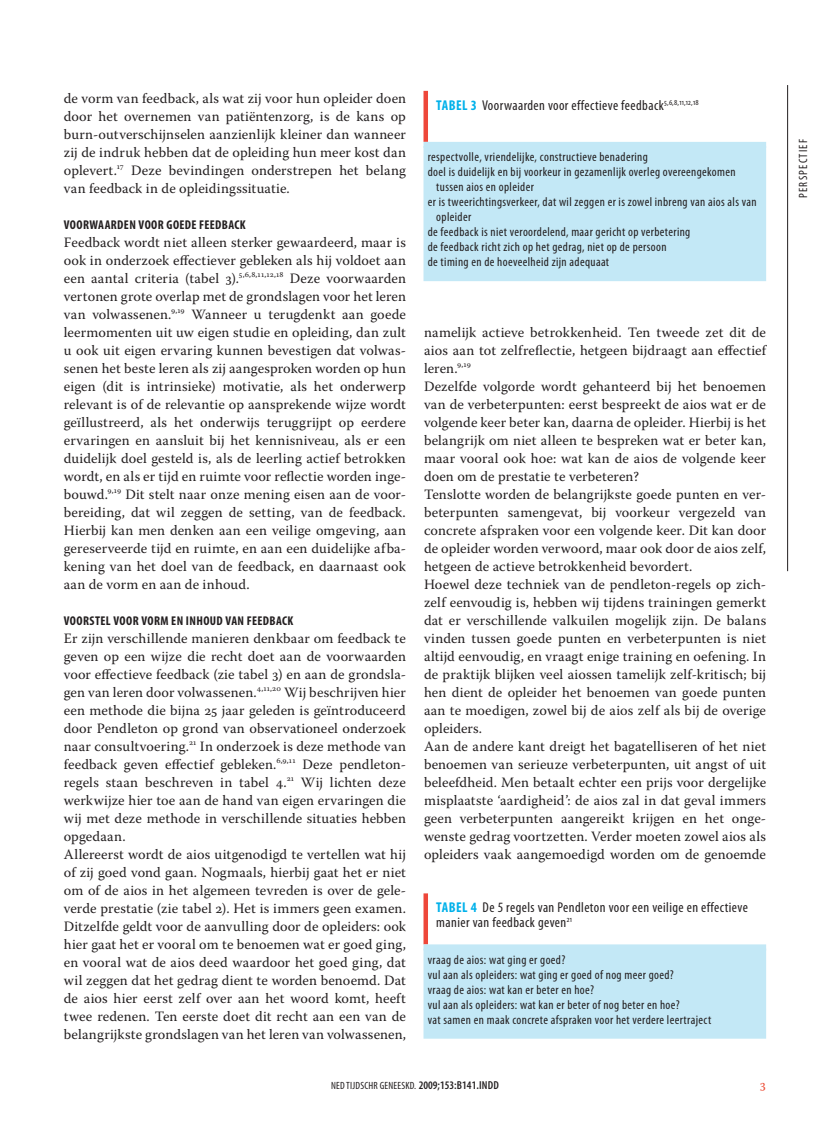
<style>
.page{position:relative;width:830px;height:1127px;background:#fff}
.page>*{position:absolute;margin:0;border:0;box-sizing:border-box;transform-origin:0 0}
.t1{font:14.25px/18px "Warnock Pro";letter-spacing:.005em;color:#231f20;text-align:justify}
.t2{font:condensed 14.25px/15px "Myriad Pro";letter-spacing:.03em;color:#231f20}
.t3{font:13.5px "Warnock Pro";color:#ed4f39}
.t4{font:condensed 12.75px/15px "Myriad Pro";letter-spacing:.03em;color:#231f20}
.t5{font:700 condensed 12.75px "Myriad Pro";letter-spacing:.03em;color:#231f20}
.t6{font:condensed 12px "Myriad Pro";letter-spacing:.1em;color:#231f20}
.t7{font:condensed 10.5px "Myriad Pro";letter-spacing:.02em;color:#231f20}
.s1{font-weight:700;color:#00b1ea}
.s2{font-weight:600;font-size:11.55px}
</style>
<div class="page">
<hr style="left:787px;top:85px;width:1px;height:486px;background:#231f20">
<div style="left:423px;top:950px;width:342px;height:88px;background:#c3e8f6"></div>
<div style="left:423px;top:893px;width:5px;height:51px;background:#ee473a"></div>
<div style="left:423px;top:944px;width:342px;height:6px;background:#c3e8f6"></div>
<div style="left:423px;top:148px;width:342px;height:133px;background:#c3e8f6"></div>
<div style="left:423px;top:91px;width:5px;height:51px;background:#ee473a"></div>
<div style="left:423px;top:142px;width:342px;height:6px;background:#c3e8f6"></div>
<p class="t1" style="left:64px;top:91px;width:343px">de vorm van feedback, als wat zij voor hun opleider doen door het overnemen van patiëntenzorg, is de kans op burn-outverschijnselen aanzienlijk kleiner dan wanneer zij de indruk hebben dat de opleiding hun meer kost dan oplevert.<sup>17</sup> Deze bevindingen onderstrepen het belang van feedback in de opleidingssituatie.</p>
<p class="t5" style="left:64px;top:220px;width:183px">VOORWAARDEN VOOR GOEDE FEEDBACK</p>
<p class="t1" style="left:64px;top:235px;width:343px">Feedback wordt niet alleen sterker gewaardeerd, maar is ook in onderzoek effectiever gebleken als hij voldoet aan een aantal criteria (tabel 3).<sup>5,6,8,11,12,18</sup> Deze voorwaarden vertonen grote overlap met de grondslagen voor het leren van volwassenen.<sup>9,19</sup> Wanneer u terugdenkt aan goede leermomenten uit uw eigen studie en opleiding, dan zult u ook uit eigen ervaring kunnen bevestigen dat volwas&shy;senen het beste leren als zij aangesproken worden op hun eigen (dit is intrinsieke) motivatie, als het onderwerp relevant is of de relevantie op aansprekende wijze wordt geïllustreerd, als het onderwijs teruggrijpt op eerdere ervaringen en aansluit bij het kennisniveau, als er een duidelijk doel gesteld is, als de leerling actief betrokken wordt, en als er tijd en ruimte voor reflectie worden inge&shy;bouwd.<sup>9,19</sup> Dit stelt naar onze mening eisen aan de voor&shy;bereiding, dat wil zeggen de setting, van de feedback.<br>Hierbij kan men denken aan een veilige omgeving, aan gereserveerde tijd en ruimte, en aan een duidelijke afba&shy;kening van het doel van de feedback, en daarnaast ook aan de vorm en aan de inhoud.</p>
<p class="t5" style="left:64px;top:616px;width:231px">VOORSTEL VOOR VORM EN INHOUD VAN FEEDBACK</p>
<p class="t1" style="left:64px;top:631px;width:343px;text-align:left">Er zijn verschillende manieren denkbaar om feedback te geven op een wijze die recht doet aan de voorwaarden voor effectieve feedback (zie tabel 3) en aan de grondsla&shy;gen van leren door volwassenen.<sup>4,11,20</sup> Wij beschrijven hier een methode die bijna 25 jaar geleden is geïntroduceerd door Pendleton op grond van observationeel onderzoek naar consultvoering.<sup>21</sup> In onderzoek is deze methode van feedback geven effectief gebleken.<sup>6,9,11</sup> Deze pendleton&shy;regels staan beschreven in tabel 4.<sup>21</sup> Wij lichten deze werkwijze hier toe aan de hand van eigen ervaringen die wij met deze methode in verschillende situaties hebben opgedaan.<br>Allereerst wordt de aios uitgenodigd te vertellen wat hij of zij goed vond gaan. Nogmaals, hierbij gaat het er niet om of de aios in het algemeen tevreden is over de gele&shy;verde prestatie (zie tabel 2). Het is immers geen examen.<br>Ditzelfde geldt voor de aanvulling door de opleiders: ook hier gaat het er vooral om te benoemen wat er goed ging, en vooral wat de aios deed waardoor het goed ging, dat wil zeggen dat het gedrag dient te worden benoemd. Dat de aios hier eerst zelf over aan het woord komt, heeft twee redenen. Ten eerste doet dit recht aan een van de belangrijkste grondslagen van het leren van volwassenen,</p>
<p class="t2" style="left:436px;top:99px;width:264px"><span class="s1">TABEL 3</span> Voorwaarden voor effectieve feedback<sup>5,6,8,11,12,18</sup></p>
<p class="t4" style="left:427px;top:151px;width:221px">respectvolle, vriendelijke, constructieve benadering</p>
<p class="t4" style="left:427px;top:166px;width:309px">doel is duidelijk en bij voorkeur in gezamenlijk overleg overeengekomen</p>
<p class="t4" style="left:436px;top:181px;width:99px">tussen aios en opleider</p>
<p class="t4" style="left:427px;top:196px;width:330px">er is tweerichtingsverkeer, dat wil zeggen er is zowel inbreng van aios als van</p>
<p class="t4" style="left:436px;top:211px;width:36px">opleider</p>
<p class="t4" style="left:427px;top:226px;width:264px">de feedback is niet veroordelend, maar gericht op verbetering</p>
<p class="t4" style="left:427px;top:241px;width:240px">de feedback richt zich op het gedrag, niet op de persoon</p>
<p class="t4" style="left:427px;top:256px;width:183px">de timing en de hoeveelheid zijn adequaat</p>
<p class="t1" style="left:424px;top:325px;width:343px;text-align:left">namelijk actieve betrokkenheid. Ten tweede zet dit de aios aan tot zelfreflectie, hetgeen bijdraagt aan effectief leren.<sup>9,19<br></sup>Dezelfde volgorde wordt gehanteerd bij het benoemen van de verbeterpunten: eerst bespreekt de aios wat er de volgende keer beter kan, daarna de opleider. Hierbij is het belangrijk om niet alleen te bespreken wat er beter kan, maar vooral ook hoe: wat kan de aios de volgende keer doen om de prestatie te verbeteren?<br>Tenslotte worden de belangrijkste goede punten en ver&shy;beterpunten samengevat, bij voorkeur vergezeld van concrete afspraken voor een volgende keer. Dit kan door de opleider worden verwoord, maar ook door de aios zelf, hetgeen de actieve betrokkenheid bevordert.<br>Hoewel deze techniek van de pendleton-regels op zich&shy;zelf eenvoudig is, hebben wij tijdens trainingen gemerkt dat er verschillende valkuilen mogelijk zijn. De balans vinden tussen goede punten en verbeterpunten is niet altijd eenvoudig, en vraagt enige training en oefening. In de praktijk blijken veel aiossen tamelijk zelf-kritisch; bij hen dient de opleider het benoemen van goede punten aan te moedigen, zowel bij de aios zelf als bij de overige opleiders.<br>Aan de andere kant dreigt het bagatelliseren of het niet benoemen van serieuze verbeterpunten, uit angst of uit beleefdheid. Men betaalt echter een prijs voor dergelijke misplaatste ‘aardigheid’: de aios zal in dat geval immers geen verbeterpunten aangereikt krijgen en het onge&shy;wenste gedrag voortzetten. Verder moeten zowel aios als opleiders vaak aangemoedigd worden om de genoemde</p>
<p class="t2" style="left:436px;top:901px;width:313px"><span class="s1">TABEL 4</span> De 5 regels van Pendleton voor een veilige en effectieve manier van feedback geven<sup>21</sup></p>
<p class="t4" style="left:427px;top:953px;width:285px">vraag de aios: wat ging er goed?<br>vul aan als opleiders: wat ging er goed of nog meer goed?<br>vraag de aios: wat kan er beter en hoe?<br>vul aan als opleiders: wat kan er beter of nog beter en hoe?<br>vat samen en maak concrete afspraken voor het verdere leertraject</p>
<p class="t7" style="left:331px;top:1081px;width:169px">NED TIJDSCHR GENEESKD. <span class="s2">2009;153:B141.INDD</span></p>
<p class="t3" style="left:759px;top:1079px;width:8px">3</p>
<p class="t6" style="left:798px;top:198px;width:60px;rotate:-90deg">PERSPECTIEF</p>
</div>
